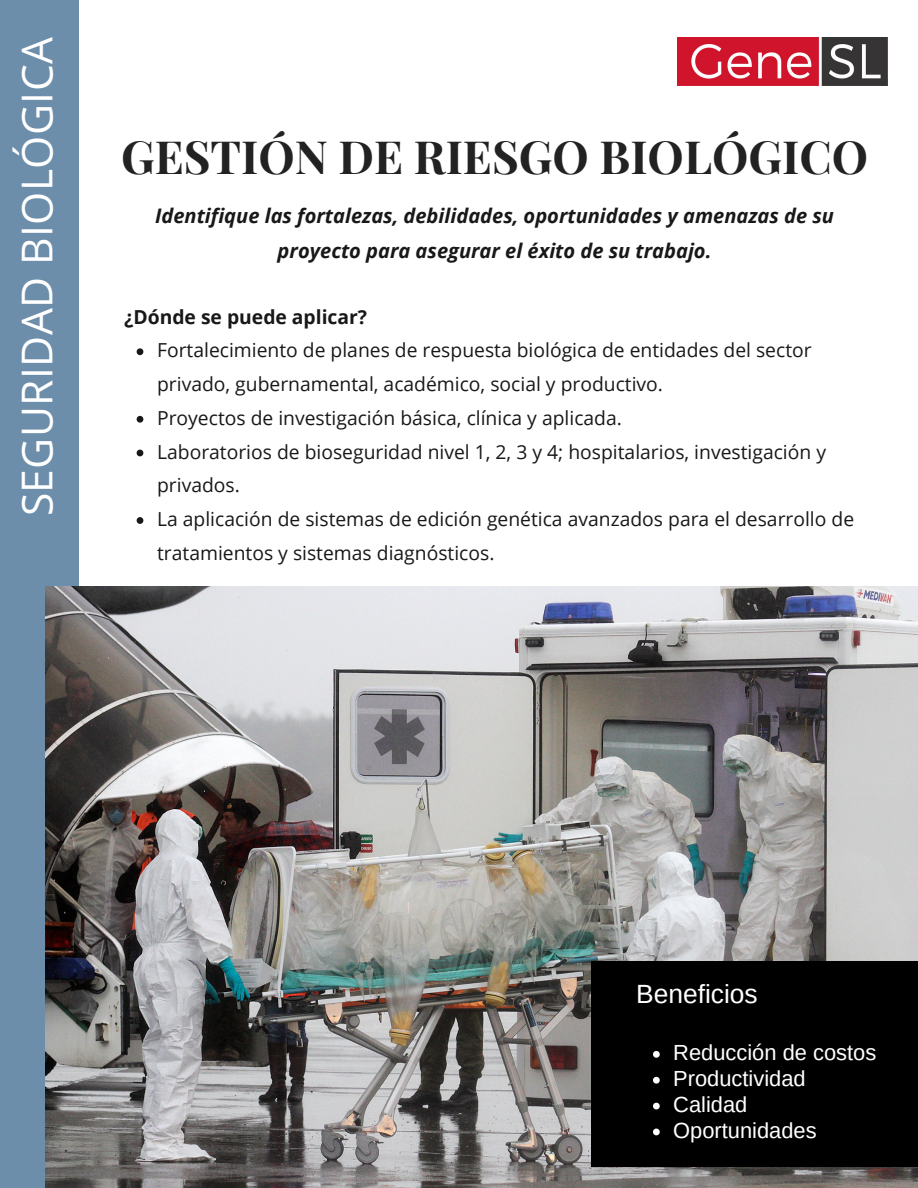
<style>
.page{position:relative;width:918px;height:1188px;background:#fff}
.page>*{position:absolute;margin:0;border:0;box-sizing:border-box;transform-origin:0 0}
.t1{font:700 45.9px "Playfair Display";color:#222}
.t2{font:42.6px "Open Sans";letter-spacing:.01em;color:#fff}
.t3{font:26.4px "Arimo";color:#fff}
.t4{font:21.9px/25.8px "Arimo";color:#fff}
.t5{font:italic 700 20.1px/34.8px "Open Sans";color:#181818;text-align:center}
.t6{font:19.35px/33.8px "Open Sans";color:#181818}
.t7{font:700 19.35px "Open Sans";color:#181818}
</style>
<div class="page">
<div style="left:0;top:0;width:78px;height:1188px;background:#6c8eaa"></div>
<img style="left:46px;top:587px;width:872px;height:601px">
<svg style="left:137px;top:348px;width:6px;height:7px"></svg>
<svg style="left:137px;top:416px;width:6px;height:7px"></svg>
<svg style="left:137px;top:450px;width:6px;height:6px"></svg>
<svg style="left:137px;top:517px;width:6px;height:7px"></svg>
<div style="left:591px;top:961px;width:327px;height:206px;background:#000"></div>
<svg style="left:653px;top:1051px;width:7px;height:7px"></svg>
<svg style="left:653px;top:1077px;width:7px;height:7px"></svg>
<svg style="left:653px;top:1103px;width:7px;height:6px"></svg>
<svg style="left:653px;top:1129px;width:7px;height:6px"></svg>
<img style="left:678px;top:37px;width:209px;height:49px">
<h2 class="t2" style="left:7px;top:516px;width:481px;rotate:-90deg">SEGURIDAD BIOLÓGICA</h2>
<h1 class="t1" style="left:121px;top:125px;width:749px">GESTIÓN DE RIESGO BIOLÓGICO</h1>
<p class="t5" style="left:155px;top:198px;width:681px">Identifique las fortalezas, debilidades, oportunidades y amenazas de su proyecto para asegurar el éxito de su trabajo.</p>
<p class="t7" style="left:124px;top:303px;width:244px">¿Dónde se puede aplicar?</p>
<p class="t6" style="left:157px;top:333px;width:699px">Fortalecimiento de planes de respuesta biológica de entidades del sector privado, gubernamental, académico, social y productivo.<br>Proyectos de investigación básica, clínica y aplicada.<br>Laboratorios de bioseguridad nivel 1, 2, 3 y 4; hospitalarios, investigación y privados.<br>La aplicación de sistemas de edición genética avanzados para el desarrollo de tratamientos y sistemas diagnósticos.</p>
<h3 class="t3" style="left:636px;top:979px;width:123px">Beneficios</h3>
<p class="t4" style="left:673px;top:1039px;width:204px">Reducción de costos<br>Productividad<br>Calidad<br>Oportunidades</p>
</div>
